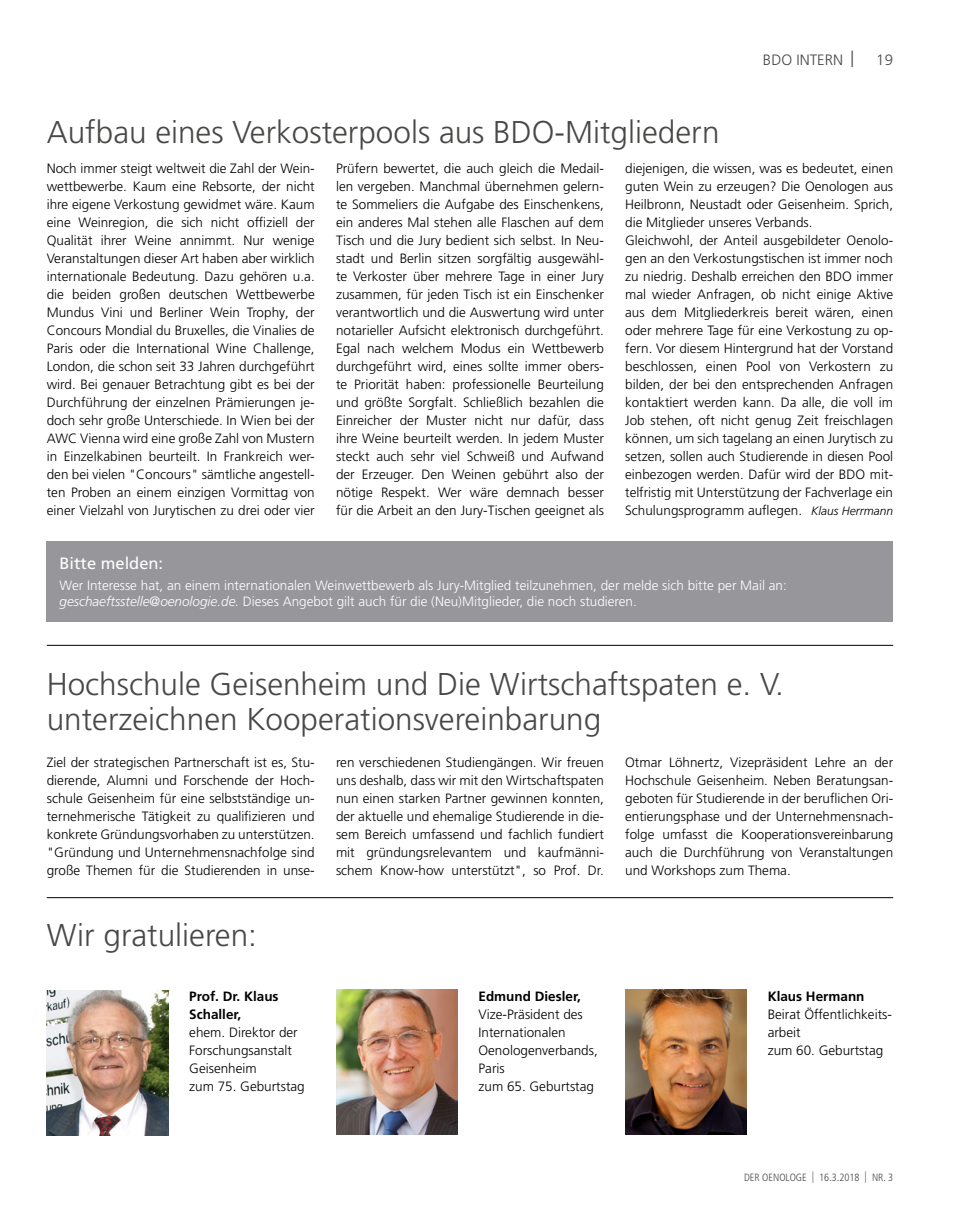
<style>
.page{position:relative;width:957px;height:1212px;background:#fff}
.page>*{position:absolute;margin:0;border:0;box-sizing:border-box;transform-origin:0 0}
.t1{font:300 31.5px/34.5px "Frutiger LT Pro";color:#484847}
.t2{font:16.5px "Frutiger LT Pro";color:#fff}
.t3{font:300 15px "Frutiger LT Pro";color:#484847}
.t4{font:300 13.5px/18px "Frutiger LT Pro";color:#000;text-align:justify}
.t5{font:300 13.5px/16.5px "Frutiger LT Pro";color:#fff}
.t6{font:700 13.5px/18px "Frutiger LT Pro";color:#000}
.t7{font:300 condensed 10.5px "Frutiger LT Pro";color:#484847}
.s1{font-size:16.5px}
.s2{font-style:italic;font-size:12px}
.s3{font-style:italic}
.s4{font-size:11.55px}
</style>
<div class="page">
<div style="left:47px;top:541px;width:846px;height:81px;background:#97969a"></div>
<img style="left:336px;top:989px;width:121px;height:145px">
<img style="left:47px;top:991px;width:121px;height:144px">
<hr style="left:47px;top:645px;width:846px;height:1px;background:#000">
<hr style="left:47px;top:897px;width:846px;height:1px;background:#000">
<img style="left:625px;top:989px;width:121px;height:145px">
<p class="t3" style="left:763px;top:51px;width:93px">BDO INTERN <span class="s1">|</span></p>
<p class="t3" style="left:876px;top:51px;width:19px">19</p>
<h1 class="t1" style="left:47px;top:115px;width:674px">Aufbau eines Verkosterpools aus BDO-Mitgliedern</h1>
<p class="t4" style="left:47px;top:159px;width:269px">Noch immer steigt weltweit die Zahl der Wein&shy;wettbewerbe. Kaum eine Rebsorte, der nicht ihre eigene Verkostung gewidmet wäre. Kaum eine Weinregion, die sich nicht offiziell der Qualität ihrer Weine annimmt. Nur wenige Veranstaltungen dieser Art haben aber wirklich internationale Bedeutung. Dazu gehören u.a. die beiden großen deutschen Wettbewerbe Mundus Vini und Berliner Wein Trophy, der Concours Mondial du Bruxelles, die Vinalies de Paris oder die International Wine Challenge, London, die schon seit 33 Jahren durchgeführt wird. Bei genauer Betrachtung gibt es bei der Durchführung der einzelnen Prämierungen je&shy;doch sehr große Unterschiede. In Wien bei der AWC Vienna wird eine große Zahl von Mustern in Einzelkabinen beurteilt. In Frankreich wer&shy;den bei vielen "Concours" sämtliche angestell&shy;ten Proben an einem einzigen Vormittag von einer Vielzahl von Jurytischen zu drei oder vier</p>
<p class="t4" style="left:336px;top:159px;width:269px">Prüfern bewertet, die auch gleich die Medail&shy;len vergeben. Manchmal übernehmen gelern&shy;te Sommeliers die Aufgabe des Einschenkens, ein anderes Mal stehen alle Flaschen auf dem Tisch und die Jury bedient sich selbst. In Neu&shy;stadt und Berlin sitzen sorgfältig ausgewähl&shy;te Verkoster über mehrere Tage in einer Jury zusammen, für jeden Tisch ist ein Einschenker verantwortlich und die Auswertung wird unter notarieller Aufsicht elektronisch durchgeführt.<br>Egal nach welchem Modus ein Wettbewerb durchgeführt wird, eines sollte immer obers&shy;te Priorität haben: professionelle Beurteilung und größte Sorgfalt. Schließlich bezahlen die Einreicher der Muster nicht nur dafür, dass ihre Weine beurteilt werden. In jedem Muster steckt auch sehr viel Schweiß und Aufwand der Erzeuger. Den Weinen gebührt also der nötige Respekt. Wer wäre demnach besser für die Arbeit an den Jury-Tischen geeignet als</p>
<p class="t4" style="left:625px;top:159px;width:269px;text-align:left">diejenigen, die wissen, was es bedeutet, einen guten Wein zu erzeugen? Die Oenologen aus Heilbronn, Neustadt oder Geisenheim. Sprich, die Mitglieder unseres Verbands.<br>Gleichwohl, der Anteil ausgebildeter Oenolo&shy;gen an den Verkostungstischen ist immer noch zu niedrig. Deshalb erreichen den BDO immer mal wieder Anfragen, ob nicht einige Aktive aus dem Mitgliederkreis bereit wären, einen oder mehrere Tage für eine Verkostung zu op&shy;fern. Vor diesem Hintergrund hat der Vorstand beschlossen, einen Pool von Verkostern zu bilden, der bei den entsprechenden Anfragen kontaktiert werden kann. Da alle, die voll im Job stehen, oft nicht genug Zeit freischlagen können, um sich tagelang an einen Jurytisch zu setzen, sollen auch Studierende in diesen Pool einbezogen werden. Dafür wird der BDO mit&shy;telfristig mit Unterstützung der Fachverlage ein Schulungsprogramm auflegen. <span class="s2">Klaus Herrmann</span></p>
<p class="t2" style="left:60px;top:553px;width:105px">Bitte melden:</p>
<p class="t5" style="left:60px;top:577px;width:729px">Wer Interesse hat, an einem internationalen Weinwettbewerb als Jury-Mitglied teilzunehmen, der melde sich bitte per Mail an: <span class="s3">geschaeftsstelle@oenologie.de.</span> Dieses Angebot gilt auch für die (Neu)Mitglieder, die noch studieren.</p>
<h1 class="t1" style="left:47px;top:667px;width:739px">Hochschule Geisenheim und Die Wirtschaftspaten e. V. unterzeichnen Kooperationsvereinbarung</h1>
<p class="t4" style="left:47px;top:753px;width:269px">Ziel der strategischen Partnerschaft ist es, Stu&shy;dierende, Alumni und Forschende der Hoch&shy;schule Geisenheim für eine selbstständige un&shy;ternehmerische Tätigkeit zu qualifizieren und konkrete Gründungsvorhaben zu unterstützen. "Gründung und Unternehmensnachfolge sind große Themen für die Studierenden in unse-</p>
<p class="t4" style="left:336px;top:753px;width:269px">ren verschiedenen Studiengängen. Wir freuen uns deshalb, dass wir mit den Wirtschaftspaten nun einen starken Partner gewinnen konnten, der aktuelle und ehemalige Studierende in die&shy;sem Bereich umfassend und fachlich fundiert mit gründungsrelevantem und kaufmänni&shy;schem Know-how unterstützt", so Prof. Dr.</p>
<p class="t4" style="left:625px;top:753px;width:269px">Otmar Löhnertz, Vizepräsident Lehre an der Hochschule Geisenheim. Neben Beratungsan&shy;geboten für Studierende in der beruflichen Ori&shy;entierungsphase und der Unternehmensnach&shy;folge umfasst die Kooperationsvereinbarung auch die Durchführung von Veranstaltungen und Workshops zum Thema.</p>
<h1 class="t1" style="left:47px;top:918px;width:212px">Wir gratulieren:</h1>
<p class="t6" style="left:189px;top:987px;width:91px">Prof. Dr. Klaus<br>Schaller,</p>
<p class="t4" style="left:189px;top:1023px;width:117px;text-align:left">ehem. Direktor der<br>Forschungsanstalt<br>Geisenheim<br>zum 75. Geburtstag</p>
<p class="t6" style="left:478px;top:987px;width:104px">Edmund Diesler,</p>
<p class="t4" style="left:478px;top:1005px;width:121px;text-align:left">Vize-Präsident des<br>Internationalen<br>Oenologenverbands,<br>Paris<br>zum 65. Geburtstag</p>
<p class="t6" style="left:767px;top:987px;width:98px">Klaus Hermann</p>
<p class="t4" style="left:767px;top:1005px;width:126px;text-align:left">Beirat Öffentlichkeits&shy;arbeit<br>zum 60. Geburtstag</p>
<p class="t7" style="left:744px;top:1171px;width:151px">DER OENOLOGE <span class="s4">|</span> 16.3.2018 <span class="s4">|</span> NR. 3</p>
</div>
